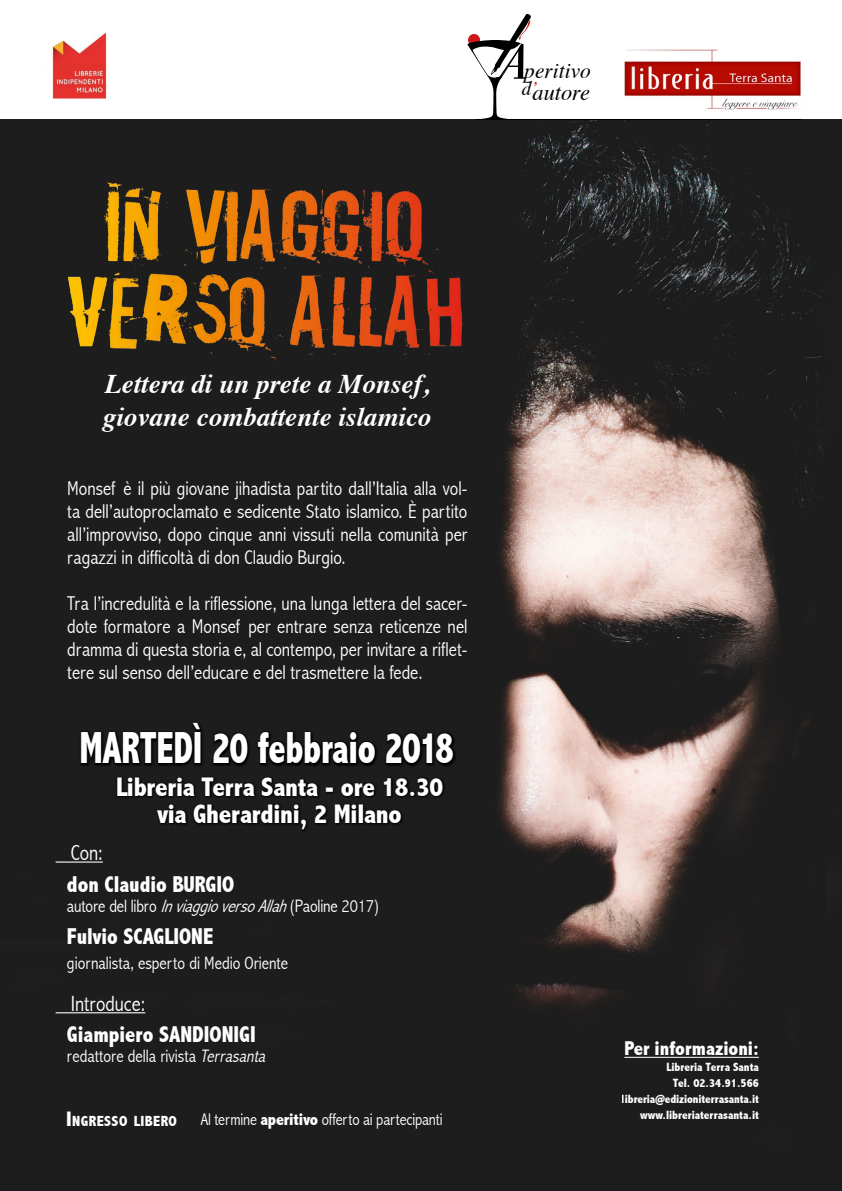
<style>
.page{position:relative;width:842px;height:1191px;background:#fff}
.page>*{position:absolute;margin:0;border:0;box-sizing:border-box;transform-origin:0 0}
.t1{font:800 condensed 45px "Abadi";letter-spacing:-.01em;color:#fff;scale:.82 1}
.t2{font:italic 700 27px/32.4px "Times";color:#fff}
.t3{font:800 condensed 26.9px/26.9px "Abadi";letter-spacing:-.01em;color:#fff;text-align:center}
.t4{font:800 condensed 23px "Abadi";color:#fff;scale:.95 1}
.t5{font:italic 22.4px "Times";color:#000}
.t6{font:300 condensed 22px "Abadi";color:#fff}
.t7{font:italic 21.4px "Times";color:#000}
.t8{font:300 condensed 20px/23px "Abadi";color:#fff;text-align:justify}
.t9{font:800 condensed 20px "Abadi";color:#fff}
.t10{font:italic 19px "Times";color:#000}
.t11{font:300 condensed 18px "Abadi";color:#fff}
.t12{font:300 condensed 17px "Abadi";letter-spacing:-.01em;color:#fff}
.t13{font:800 condensed 14.7px "Abadi";letter-spacing:.03em;color:#fff}
.t14{font:800 condensed 12px/16px "Abadi";color:#fff;text-align:right}
.s1{color:#cd171a}
.s2{font-style:italic}
.s3{font-size:21px}
.s4{font-weight:800}
</style>
<div class="page">
<div style="left:0;top:119px;width:95px;height:1072px;background:#1d1d1d"></div>
<img style="left:95px;top:119px;width:747px;height:1072px">
<hr style="left:476px;top:119px;width:325px;height:1px;background:#000">
<svg style="left:467px;top:14px;width:65px;height:105px"></svg>
<img style="left:52px;top:32px;width:55px;height:67px">
<img style="left:624px;top:49px;width:177px;height:61px">
<svg style="left:79px;top:722px;width:378px;height:46px;background:#1a1a1a"></svg>
<svg style="left:80px;top:722px;width:122px;height:42px;background:#0a0a0a"></svg>
<svg style="left:213px;top:732px;width:35px;height:32px"></svg>
<svg style="left:257px;top:731px;width:119px;height:34px;background:#090909"></svg>
<svg style="left:385px;top:732px;width:69px;height:32px;background:#070707"></svg>
<svg style="left:115px;top:776px;width:331px;height:57px;background:#131313"></svg>
<hr style="left:56px;top:861px;width:47px;height:1px;background:#fff">
<hr style="left:56px;top:1012px;width:89px;height:1px;background:#fff">
<hr style="left:624px;top:1056px;width:135px;height:1px;background:#fff">
<img style="left:21px;top:173px;width:513px;height:187px">
<p class="t7" style="left:524px;top:52px;width:68px">peritivo</p>
<p class="t5" style="left:532px;top:73px;width:59px">autore</p>
<p class="t10" style="left:522px;top:72px;width:17px">d<span class="s1">’</span></p>
<h2 class="t2" style="left:103px;top:365px;width:330px">Lettera di un prete a Monsef, giovane combattente islamico</h2>
<p class="t8" style="left:67px;top:476px;width:402px">Monsef è il più giovane jihadista partito dall’Italia alla vol&shy;ta dell’autoproclamato e sedicente Stato islamico. È partito all’improvviso, dopo cinque anni vissuti nella comunità per ragazzi in difficoltà di don Claudio Burgio.</p>
<p class="t8" style="left:67px;top:591px;width:402px">Tra l’incredulità e la riflessione, una lunga lettera del sacer&shy;dote formatore a Monsef per entrare senza reticenze nel dramma di questa storia e, al contempo, per invitare a riflet&shy;tere sul senso dell’educare e del trasmettere la fede.</p>
<h1 class="t1" style="left:80px;top:722px;width:458px">MARTEDÌ 20 febbraio 2018</h1>
<h3 class="t3" style="left:116px;top:773px;width:329px">Libreria Terra Santa - ore 18.30 via Gherardini, 2 Milano</h3>
<p class="t6" style="left:71px;top:839px;width:34px">Con:</p>
<p class="t4" style="left:67px;top:870px;width:178px">don Claudio BURGIO</p>
<p class="t11" style="left:67px;top:895px;width:314px">autore del libro <span class="s2">InviaggioversoAllah</span>(Paoline 2017)</p>
<p class="t4" style="left:67px;top:922px;width:156px">Fulvio SCAGLIONE</p>
<p class="t11" style="left:67px;top:952px;width:223px">giornalista, esperto di Medio Oriente</p>
<p class="t6" style="left:71px;top:990px;width:76px">Introduce:</p>
<p class="t4" style="left:67px;top:1021px;width:200px">Giampiero SANDIONIGI</p>
<p class="t11" style="left:67px;top:1046px;width:203px">redattore della rivista <span class="s2">Terrasanta</span></p>
<p class="t13" style="left:66px;top:1112px;width:112px"><span class="s3">I</span>NGRESSO LIBERO</p>
<p class="t12" style="left:201px;top:1109px;width:243px">Al termine <span class="s4">aperitivo</span> offerto ai partecipanti</p>
<p class="t9" style="left:624px;top:1037px;width:136px">Per informazioni:</p>
<p class="t14" style="left:622px;top:1059px;width:139px">Libreria Terra Santa<br>Tel. 02.34.91.566 libreria@edizioniterrasanta.it www.libreriaterrasanta.it</p>
</div>
